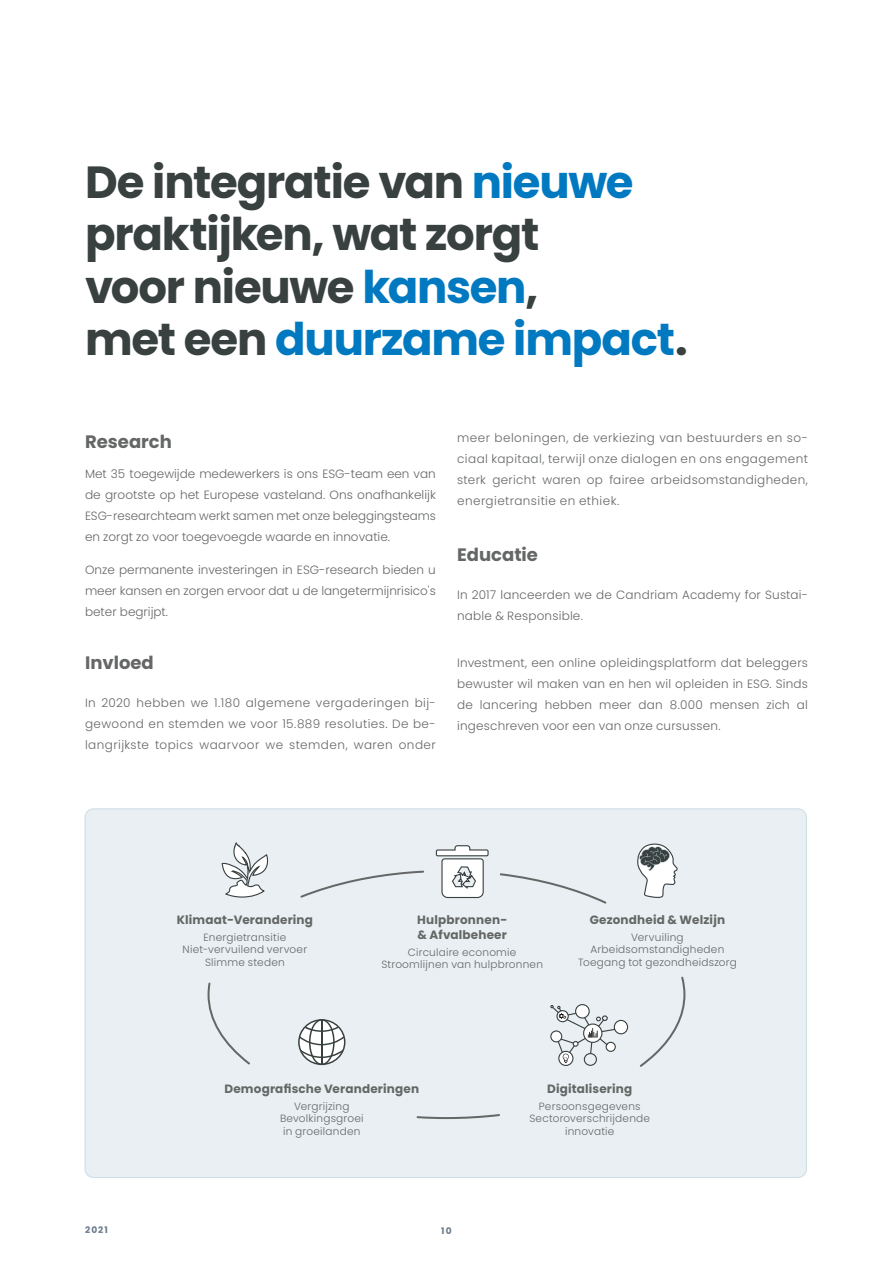
<style>
.page{position:relative;width:893px;height:1263px;background:#fff}
.page>*{position:absolute;margin:0;border:0;box-sizing:border-box;transform-origin:0 0}
.t1{font:700 45px/52.5px "Poppins";letter-spacing:-.025em;color:#394140}
.t2{font:700 18px "Poppins";color:#656766}
.t3{font:300 12px/21px "Poppins";letter-spacing:.015em;color:#656766;text-align:justify}
.t4{font:700 12px/15px "Poppins";letter-spacing:.015em;color:#656766}
.t5{font:300 10.5px/12.6px "Poppins";letter-spacing:.02em;color:#656766;text-align:center}
.t6{font:700 9px "Poppins";letter-spacing:.125em;color:#6a7a8a}
.s1{color:#0079c1}
</style>
<div class="page">
<div style="left:85px;top:809px;width:721px;height:368px;background:#e9eff3;border-radius:9px"></div>
<svg style="left:221px;top:842px;width:47px;height:56px"></svg>
<svg style="left:298px;top:1019px;width:47px;height:46px"></svg>
<hr style="left:321px;top:1020px;width:2px;height:44px;background:#394140">
<svg style="left:435px;top:845px;width:54px;height:54px"></svg>
<svg style="left:637px;top:843px;width:41px;height:55px"></svg>
<svg style="left:207px;top:982px;width:43px;height:83px"></svg>
<svg style="left:416px;top:1114px;width:84px;height:6px"></svg>
<svg style="left:300px;top:870px;width:125px;height:28px"></svg>
<svg style="left:499px;top:873px;width:108px;height:31px"></svg>
<svg style="left:640px;top:976px;width:46px;height:91px"></svg>
<div style="left:584px;top:1053px;width:13px;height:13px;border:1px solid #394140;border-radius:50%"></div>
<div style="left:558px;top:1051px;width:15px;height:15px;border:1px solid #394140;border-radius:50%"></div>
<div style="left:575px;top:1004px;width:15px;height:14px;border:1px solid #394140;border-radius:50%"></div>
<div style="left:614px;top:1020px;width:13px;height:14px;background:#fff;border-radius:50%"></div>
<div style="left:614px;top:1020px;width:14px;height:14px;border:1px solid #394140;border-radius:50%"></div>
<svg style="left:550px;top:1005px;width:68px;height:58px"></svg>
<h1 class="t1" style="left:85px;top:156px;width:604px">De integratie van <span class="s1">nieuwe </span>praktijken, wat zorgt<br>voor nieuwe <span class="s1">kansen</span>,<br>met een <span class="s1">duurzame impact</span>.</h1>
<h2 class="t2" style="left:85px;top:431px;width:88px">Research</h2>
<p class="t3" style="left:85px;top:463px;width:352px">Met 35 toegewijde medewerkers is ons ESG-team een van de grootste op het Europese vasteland. Ons onafhankelijk ESG-researchteam werkt samen met onze beleggingsteams en zorgt zo voor toegevoegde waarde en innovatie.</p>
<p class="t3" style="left:85px;top:560px;width:352px">Onze permanente investeringen in ESG-research bieden u meer kansen en zorgen ervoor dat u de langetermijnrisico's beter begrijpt.</p>
<h2 class="t2" style="left:85px;top:652px;width:70px">Invloed</h2>
<p class="t3" style="left:85px;top:692px;width:352px">In 2020 hebben we 1.180 algemene vergaderingen bij&shy;gewoond en stemden we voor 15.889 resoluties. De be&shy;langrijkste topics waarvoor we stemden, waren onder</p>
<p class="t3" style="left:457px;top:427px;width:352px">meer beloningen, de verkiezing van bestuurders en so&shy;ciaal kapitaal, terwijl onze dialogen en ons engagement sterk gericht waren op fairee arbeidsomstandigheden, energietransitie en ethiek.</p>
<h2 class="t2" style="left:457px;top:545px;width:82px">Educatie</h2>
<p class="t3" style="left:457px;top:585px;width:352px">In 2017 lanceerden we de Candriam Academy for Sustai&shy;nable &amp; Responsible.</p>
<p class="t3" style="left:457px;top:652px;width:352px">Investment, een online opleidingsplatform dat beleggers bewuster wil maken van en hen wil opleiden in ESG. Sinds de lancering hebben meer dan 8.000 mensen zich al ingeschreven voor een van onze cursussen.</p>
<p class="t4" style="left:177px;top:912px;width:138px">Klimaat-Verandering</p>
<p class="t5" style="left:183px;top:931px;width:126px">Energietransitie<br>Niet-vervuilend vervoer<br>Slimme steden</p>
<p class="t4" style="left:417px;top:912px;width:92px">Hulpbronnen-&amp; Afvalbeheer</p>
<p class="t5" style="left:381px;top:946px;width:163px">Circulaire economie<br>Stroomlijnen van hulpbronnen</p>
<p class="t4" style="left:590px;top:912px;width:137px">Gezondheid &amp; Welzijn</p>
<p class="t5" style="left:578px;top:931px;width:160px">Vervuiling<br>Arbeidsomstandigheden<br>Toegang tot gezondheidszorg</p>
<p class="t4" style="left:224px;top:1081px;width:196px">Demografische Veranderingen</p>
<p class="t5" style="left:280px;top:1100px;width:85px">Vergrijzing<br>Bevolkingsgroei in groeilanden</p>
<p class="t6" style="left:85px;top:1224px;width:24px">2021</p>
<p class="t6" style="left:441px;top:1225px;width:12px">10</p>
<p class="t4" style="left:547px;top:1081px;width:87px">Digitalisering</p>
<p class="t5" style="left:529px;top:1100px;width:122px">Persoonsgegevens<br>Sectoroverschrijdende innovatie</p>
</div>
